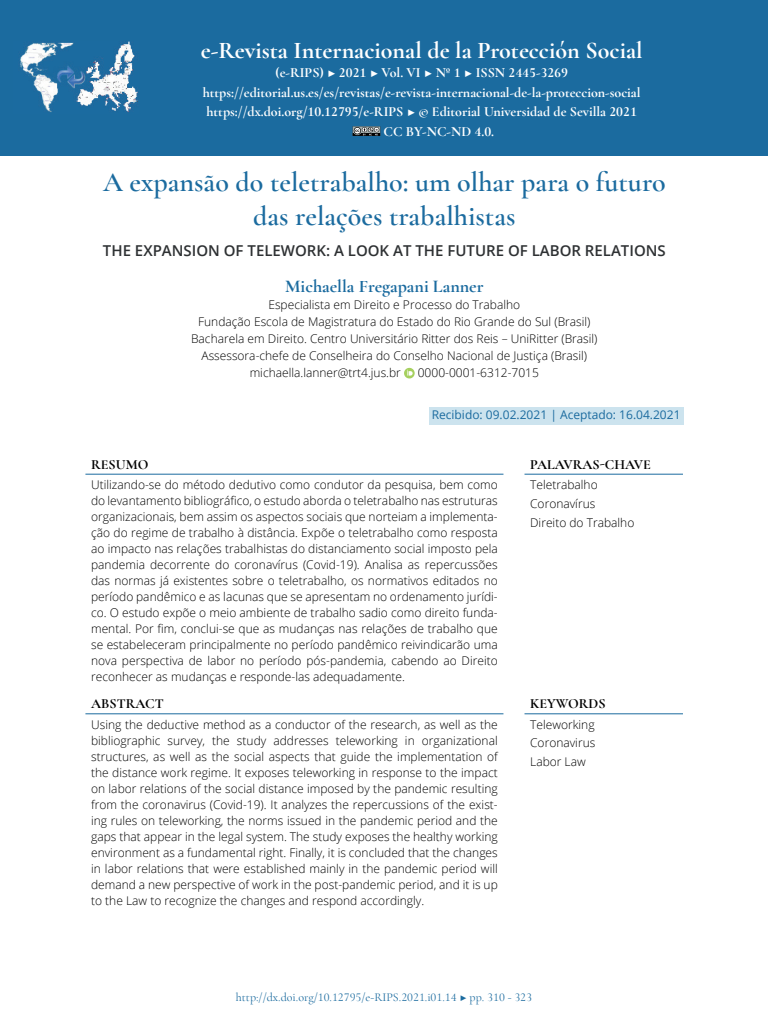
<style>
.page{position:relative;width:768px;height:1024px;background:#fff}
.page>*{position:absolute;margin:0;border:0;box-sizing:border-box;transform-origin:0 0}
._10_Título_Ppal{font:600 28px/33.6px "Cormorant Garamond";color:#1b6b9f;text-align:center}
.t1{font:700 24px "Cormorant Garamond";color:#fff}
._20_autor{font:700 18px "Cormorant Garamond";color:#1b6b9f}
._10b_Tít_Secund{font:600 15px "Open Sans";color:#2e3133}
.t2{font:700 14px "Cormorant Garamond";color:#fff}
.Resumen_tit{font:700 14px "Cormorant Garamond";color:#000}
.resumen_brasil{font:300 12px/16px "Open Sans";color:#000;text-align:justify}
.abstract_texto{font:300 12px/16px "Open Sans";color:#000;text-align:justify}
._21_autores_informac{font:300 12px "Open Sans";color:#000}
.Palabras_clave{font:300 12px "Open Sans";color:#000}
.t3{font:12px "Cormorant Garamond";color:#1b6b9f}
._22_Recibido{font:12px "Open Sans";color:#1b6b9f}
</style>
<div class="page">
<div style="left:429px;top:407px;width:254px;height:18px;background:#cce3ee"></div>
<svg style="left:404px;top:368px;width:11px;height:10px"></svg>
<hr style="left:85px;top:474px;width:418px;height:1px;background:#1b6b9f">
<hr style="left:85px;top:714px;width:418px;height:1px;background:#1b6b9f">
<hr style="left:525px;top:474px;width:158px;height:1px;background:#1b6b9f">
<hr style="left:525px;top:714px;width:158px;height:1px;background:#1b6b9f">
<div style="left:0;top:0;width:768px;height:156px;background:#1b6b9f"></div>
<svg style="left:353px;top:126px;width:27px;height:10px"></svg>
<img style="left:20px;top:42px;width:118px;height:70px">
<h2 class="t1" style="left:201px;top:35px;width:443px">e-Revista Internacional de la Protección Social</h2>
<p class="t2" style="left:275px;top:64px;width:294px">(e-RIPS) ▶ 2021 ▶ Vol. VI ▶ Nº 1 ▶ ISSN 2445-3269</p>
<p class="t2" style="left:203px;top:84px;width:439px">https://editorial.us.es/es/revistas/e-revista-internacional-de-la-proteccion-social</p>
<p class="t2" style="left:206px;top:103px;width:432px">https://dx.doi.org/10.12795/e-RIPS ▶ © Editorial Universidad de Sevilla 2021</p>
<p class="t2" style="left:384px;top:123px;width:112px">CC BY-NC-ND 4.0.</p>
<p class="_10_Título_Ppal" style="left:103px;top:165px;width:564px">A expansão do teletrabalho: um olhar para o futuro das relações trabalhistas</p>
<p class="_10b_Tít_Secund" style="left:103px;top:240px;width:564px">THE EXPANSION OF TELEWORK: A LOOK AT THE FUTURE OF LABOR RELATIONS</p>
<p class="_20_autor" style="left:285px;top:275px;width:200px">Michaella Fregapani Lanner</p>
<p class="_21_autores_informac" style="left:268px;top:296px;width:253px">Especialista em Direito e Processo do Trabalho</p>
<p class="_21_autores_informac" style="left:198px;top:313px;width:394px">Fundação Escola de Magistratura do Estado do Rio Grande do Sul (Brasil)</p>
<p class="_21_autores_informac" style="left:191px;top:330px;width:408px">Bacharela em Direito. Centro Universitário Ritter dos Reis – UniRitter (Brasil)</p>
<p class="_21_autores_informac" style="left:201px;top:347px;width:387px">Assessora-chefe de Conselheira do Conselho Nacional de Justiça (Brasil)</p>
<p class="_21_autores_informac" style="left:250px;top:364px;width:153px">michaella.lanner@trt4.jus.br</p>
<p class="_21_autores_informac" style="left:418px;top:364px;width:123px">0000-0001-6312-7015</p>
<p class="_22_Recibido" style="left:432px;top:406px;width:250px">Recibido: 09.02.2021 | Aceptado: 16.04.2021</p>
<p class="Resumen_tit" style="left:91px;top:455px;width:59px">RESUMO</p>
<p class="Resumen_tit" style="left:530px;top:455px;width:122px">PALAVRAS-CHAVE</p>
<p class="resumen_brasil" style="left:91px;top:476px;width:408px">Utilizando-se do método dedutivo como condutor da pesquisa, bem como do levantamento bibliográfico, o estudo aborda o teletrabalho nas estruturas organizacionais, bem assim os aspectos sociais que norteiam a implementa&shy;ção do regime de trabalho à distância. Expõe o teletrabalho como resposta ao impacto nas relações trabalhistas do distanciamento social imposto pela pandemia decorrente do coronavírus (Covid-19). Analisa as repercussões das normas já existentes sobre o teletrabalho, os normativos editados no período pandêmico e as lacunas que se apresentam no ordenamento jurídi&shy;co. O estudo expõe o meio ambiente de trabalho sadio como direito funda&shy;mental. Por fim, conclui-se que as mudanças nas relações de trabalho que se estabeleceram principalmente no período pandêmico reivindicarão uma nova perspectiva de labor no período pós-pandemia, cabendo ao Direito reconhecer as mudanças e responde-las adequadamente.</p>
<p class="Palabras_clave" style="left:530px;top:476px;width:69px">Teletrabalho</p>
<p class="Palabras_clave" style="left:530px;top:495px;width:67px">Coronavírus</p>
<p class="Palabras_clave" style="left:530px;top:514px;width:106px">Direito do Trabalho</p>
<p class="Resumen_tit" style="left:91px;top:695px;width:74px">ABSTRACT</p>
<p class="Resumen_tit" style="left:530px;top:695px;width:77px">KEYWORDS</p>
<p class="abstract_texto" style="left:91px;top:716px;width:408px">Using the deductive method as a conductor of the research, as well as the bibliographic survey, the study addresses teleworking in organizational structures, as well as the social aspects that guide the implementation of the distance work regime. It exposes teleworking in response to the impact on labor relations of the social distance imposed by the pandemic resulting from the coronavirus (Covid-19). It analyzes the repercussions of the exist&shy;ing rules on teleworking, the norms issued in the pandemic period and the gaps that appear in the legal system. The study exposes the healthy working environment as a fundamental right. Finally, it is concluded that the changes in labor relations that were established mainly in the pandemic period will demand a new perspective of work in the post-pandemic period, and it is up to the Law to recognize the changes and respond accordingly.</p>
<p class="Palabras_clave" style="left:530px;top:716px;width:66px">Teleworking</p>
<p class="Palabras_clave" style="left:530px;top:735px;width:67px">Coronavirus</p>
<p class="Palabras_clave" style="left:530px;top:754px;width:57px">Labor Law</p>
<p class="t3" style="left:236px;top:990px;width:298px">http://dx.doi.org/10.12795/e-RIPS.2021.i01.14 ▶ pp. 310 - 323</p>
</div>
